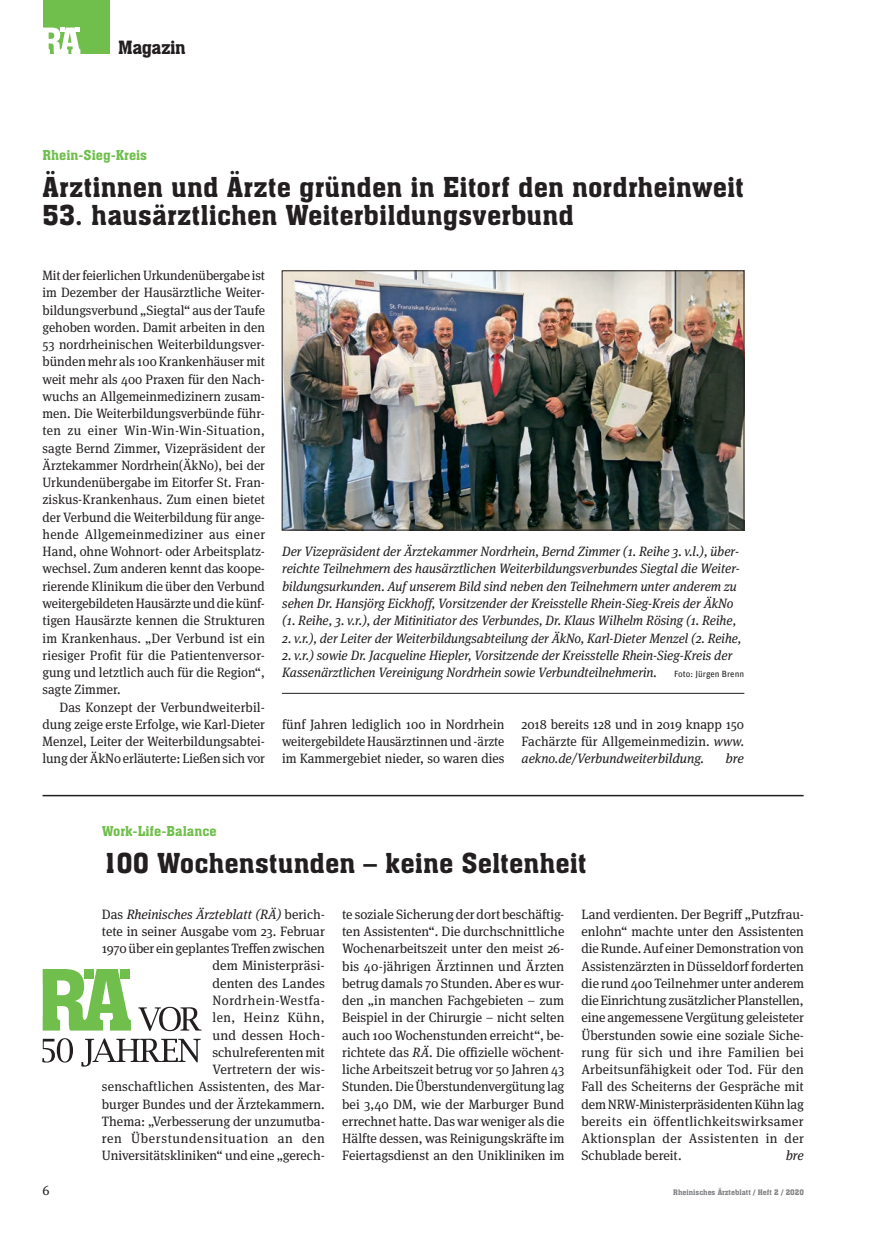
<style>
.page{position:relative;width:872px;height:1234px;background:#fff}
.page>*{position:absolute;margin:0;border:0;box-sizing:border-box;transform-origin:0 0}
.t1{font:27px "Aachen BT";letter-spacing:.005em;color:#231f20}
.t2{font:18px "Aachen BT";letter-spacing:-.02em;color:#231f20}
.t3{font:13.5px/17.2px "Meta Serif OT";color:#231f20;text-align:justify}
.t4{font:13.5px/17.2px "Meta Serif OT";color:#231f20;text-align:justify;scale:.96 1}
.t5{font:italic 13.5px/17.2px "Meta Serif OT";color:#231f20;scale:.96 1}
.t6{font:italic 13.5px "Meta Serif OT";color:#231f20;scale:.95 1}
.t7{font:13.5px "Aachen BT";color:#70bf4c}
.t8{font:italic 13.5px "Meta Serif OT";color:#231f20}
.t9{font:9px "Unit";color:#231f20}
.t10{font:7.5px "Aachen BT";color:#808285}
.s1{font-style:italic}
</style>
<div class="page">
<div style="left:43px;top:0;width:66px;height:54px;background:#70bf4c"></div>
<svg style="left:43px;top:28px;width:37px;height:26px"></svg>
<hr style="left:43px;top:794px;width:760px;height:2px;background:#231f20">
<svg style="left:43px;top:969px;width:88px;height:61px"></svg>
<div style="left:84px;top:968px;width:10px;height:10px;background:#70bf4c"></div>
<div style="left:120px;top:968px;width:10px;height:10px;background:#70bf4c"></div>
<svg style="left:138px;top:1006px;width:63px;height:24px"></svg>
<svg style="left:42px;top:1038px;width:31px;height:24px"></svg>
<svg style="left:81px;top:1038px;width:120px;height:28px"></svg>
<img style="left:284px;top:273px;width:458px;height:255px">
<div style="left:282px;top:271px;width:462px;height:259px;border:1px solid #231f20"></div>
<hr style="left:282px;top:693px;width:462px;height:1px;background:#231f20">
<h2 class="t2" style="left:118px;top:36px;width:69px">Magazin</h2>
<p class="t7" style="left:43px;top:146px;width:106px">Rhein-Sieg-Kreis</p>
<h1 class="t1" style="left:43px;top:170px;width:703px">Ärztinnen und Ärzte gründen in Eitorf den nordrheinweit</h1>
<h1 class="t1" style="left:43px;top:198px;width:533px">53. hausärztlichen Weiterbildungsverbund</h1>
<p class="t4" style="left:43px;top:266px;width:233px">Mit der feierlichen Urkundenübergabe ist im Dezember der Hausärztliche Weiter&shy;bildungsverbund „Siegtal“ aus der Taufe gehoben worden. Damit arbeiten in den 53 nordrheinischen Weiterbildungsver&shy;bünden mehr als 100 Krankenhäuser mit weit mehr als 400 Praxen für den Nach&shy;wuchs an Allgemeinmedizinern zusam&shy;men. Die Weiterbildungsverbünde führ&shy;ten zu einer Win-Win-Win--Situation, sagte Bernd Zimmer, Vizepräsident der Ärztekammer Nordrhein(ÄkNo), bei der Urkundenübergabe im Eitorfer St. Fran&shy;ziskus-Krankenhaus. Zum einen bietet der Verbund die Weiterbildung für ange&shy;hende Allgemeinmediziner aus einer Hand, ohne Wohnort- oder Arbeitsplatz&shy;wechsel. Zum anderen kennt das koope&shy;rierende Klinikum die über den Verbund weitergebildeten Hausärzte und die künf&shy;tigen Hausärzte kennen die Strukturen im Krankenhaus. „Der Verbund ist ein riesiger Profit für die Patientenversor&shy;gung und letztlich auch für die Region“, sagte Zimmer.</p>
<p class="t3" style="left:43px;top:698px;width:224px;text-indent:17px">Das Konzept der Verbundweiterbil&shy;dung zeige erste Erfolge, wie Karl-Dieter Menzel, Leiter der Weiterbildungsabtei&shy;lung der ÄkNo erläuterte: Ließen sich vor</p>
<p class="t5" style="left:282px;top:542px;width:478px">Der Vizepräsident der Ärztekammer Nordrhein, Bernd Zimmer (1. Reihe 3. v.l.), über&shy;reichte Teilnehmern des hausärztlichen Weiterbildungsverbundes Siegtal die Weiter&shy;bildungsurkunden. Auf unserem Bild sind neben den Teilnehmern unter anderem zu sehen Dr. Hansjörg Eickhoff, Vorsitzender der Kreisstelle Rhein-Sieg-Kreis der ÄkNo (1. Reihe, 3. v.r.), der Mitinitiator des Verbundes, Dr. Klaus Wilhelm Rösing (1. Reihe,</p>
<p class="t6" style="left:282px;top:629px;width:485px">2. v.r.), der Leiter der Weiterbildungsabteilung der ÄkNo, Karl-Dieter Menzel (2. Reihe,</p>
<p class="t5" style="left:282px;top:646px;width:470px">2. v.r.) sowie Dr. Jacqueline Hiepler, Vorsitzende der Kreisstelle Rhein-Sieg-Kreis der<br>Kassenärztlichen Vereinigung Nordrhein sowie Verbundteilnehmerin.</p>
<p class="t9" style="left:674px;top:668px;width:72px">Foto: Jürgen Brenn</p>
<p class="t3" style="left:282px;top:715px;width:224px">fünf Jahren lediglich 100 in Nordrhein weitergebildete Hausärztinnen und -ärzte im Kammergebiet nieder, so waren dies</p>
<p class="t3" style="left:521px;top:715px;width:224px">2018 bereits 128 und in 2019 knapp 150<br>Fachärzte für Allgemeinmedizin. <span class="s1">www. aekno.de/Verbundweiterbildung.</span></p>
<p class="t8" style="left:725px;top:750px;width:20px">bre</p>
<p class="t7" style="left:102px;top:822px;width:116px">Work-Life-Balance</p>
<h1 class="t1" style="left:102px;top:845px;width:486px">100 Wochenstunden – keine Seltenheit</h1>
<p class="t3" style="left:102px;top:905px;width:224px;text-align:right">Das <span class="s1">Rheinisches Ärzteblatt (RÄ)</span> berich&shy;tete in seiner Ausgabe vom 23. Februar<br>1970 über ein geplantes Treffen zwischen dem Ministerpräsi-<br>denten des Landes<br>Nordrhein-Westfa-<br>len, Heinz Kühn,<br>und dessen Hoch-<br>schulreferenten mit<br>Vertretern der wis-<br>senschaftlichen Assistenten, des Mar&shy;burger Bundes und der Ärztekammern.<br>Thema: „Verbesserung der unzumutba&shy;ren Überstundensituation an den<br>Universitätskliniken“ und eine „gerech-</p>
<p class="t3" style="left:342px;top:905px;width:224px">te soziale Sicherung der dort beschäftig&shy;ten Assistenten“. Die durchschnittliche Wochenarbeitszeit unter den meist 26- bis 40-jährigen Ärztinnen und Ärzten betrug damals 70 Stunden. Aber es wur&shy;den „in manchen Fachgebieten – zum Beispiel in der Chirurgie – nicht selten auch 100 Wochenstunden erreicht“, be&shy;richtete das <span class="s1">RÄ</span>. Die offizielle wöchent&shy;liche Arbeitszeit betrug vor 50 Jahren 43<br>Stunden. Die Überstundenvergütung lag bei 3,40 DM, wie der Marburger Bund errechnet hatte. Das war weniger als die Hälfte dessen, was Reinigungskräfte im Feiertagsdienst an den Unikliniken im</p>
<p class="t3" style="left:581px;top:905px;width:224px">Land verdienten. Der Begriff „Putzfrau&shy;enlohn“ machte unter den Assistenten die Runde. Auf einer Demonstration von Assistenzärzten in Düsseldorf forderten die rund 400 Teilnehmer unter anderem die Einrichtung zusätzlicher Planstellen, eine angemessene Vergütung geleisteter Überstunden sowie eine soziale Siche&shy;rung für sich und ihre Familien bei Arbeitsunfähigkeit oder Tod. Für den Fall des Scheiterns der Gespräche mit dem NRW-Ministerpräsidenten Kühn lag bereits ein öffentlichkeitswirksamer Aktionsplan der Assistenten in der Schublade bereit.</p>
<p class="t8" style="left:785px;top:1146px;width:20px">bre</p>
<p class="t3" style="left:43px;top:1181px;width:9px">6</p>
<p class="t10" style="left:673px;top:1187px;width:132px">Rheinisches Ärzteblatt / Heft 2 / 2020</p>
</div>
